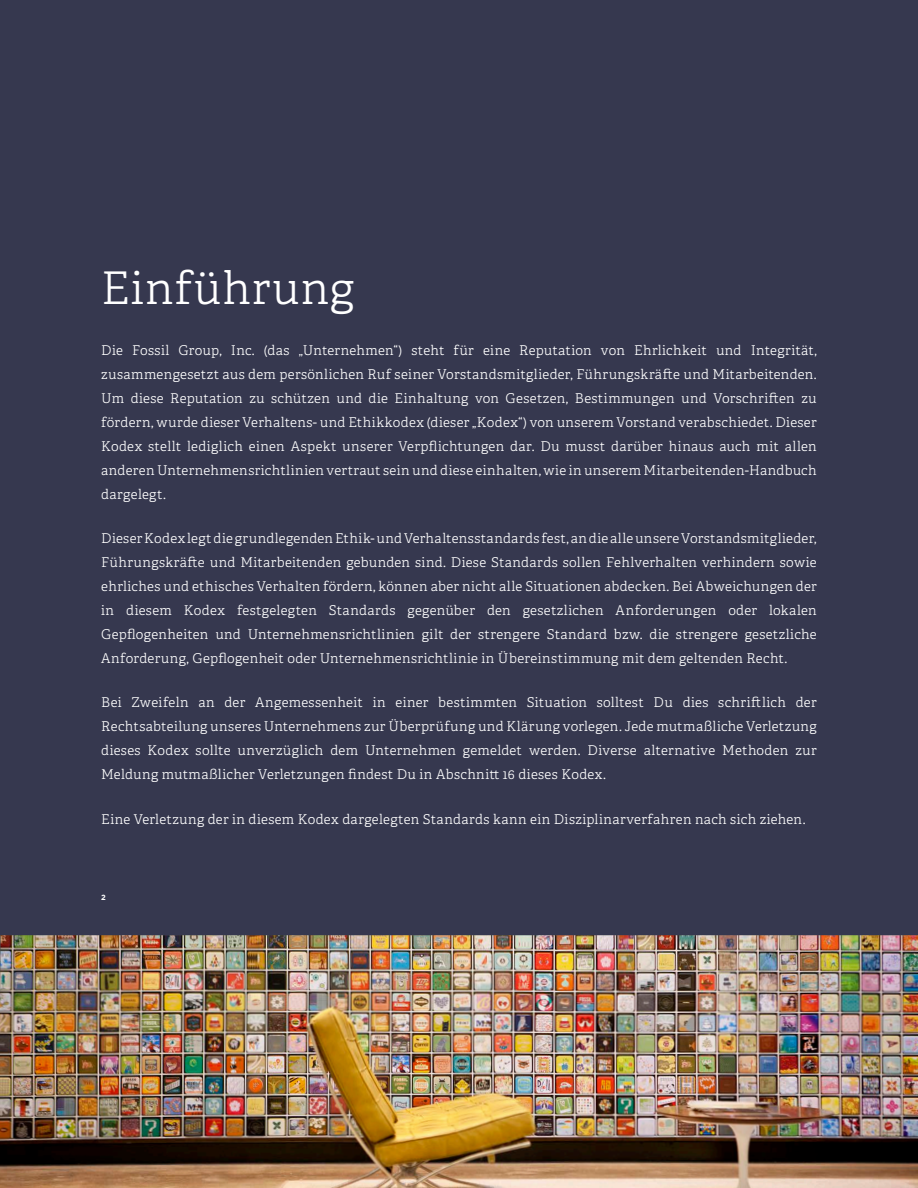
<style>
.page{position:relative;width:918px;height:1188px;background:#fff}
.page>*{position:absolute;margin:0;border:0;box-sizing:border-box;transform-origin:0 0}
.Section_Title{font:300 45px "Adelle";letter-spacing:.02em;color:#fff}
.t1{font:300 13.5px/24px "Adelle";letter-spacing:.025em;color:#fff;text-align:justify}
.Header_Footer{font:700 7.5px "Gotham";color:#fff}
</style>
<div class="page">
<div style="left:0;top:0;width:918px;height:935px;background:#36384f"></div>
<img style="left:0;top:935px;width:918px;height:253px">
<p class="Section_Title" style="left:101px;top:261px;width:254px">Einführung</p>
<p class="t1" style="left:101px;top:338px;width:717px">Die Fossil Group, Inc. (das „Unternehmen“) steht für eine Reputation von Ehrlichkeit und Integrität, zusammengesetzt aus dem persönlichen Ruf seiner Vorstandsmitglieder, Führungskräfte und Mitarbeitenden.<br>Um diese Reputation zu schützen und die Einhaltung von Gesetzen, Bestimmungen und Vorschriften zu fördern, wurde dieser Verhaltens- und Ethikkodex (dieser „Kodex“) von unserem Vorstand verabschiedet. Dieser Kodex stellt lediglich einen Aspekt unserer Verpflichtungen dar. Du musst darüber hinaus auch mit allen anderen Unternehmensrichtlinien vertraut sein und diese einhalten, wie in unserem Mitarbeitenden-Handbuch dargelegt.</p>
<p class="t1" style="left:101px;top:527px;width:717px">Dieser Kodex legt die grundlegenden Ethik- und Verhaltensstandards fest, an die alle unsere Vorstandsmitglieder, Führungskräfte und Mitarbeitenden gebunden sind. Diese Standards sollen Fehlverhalten verhindern sowie ehrliches und ethisches Verhalten fördern, können aber nicht alle Situationen abdecken. Bei Abweichungen der in diesem Kodex festgelegten Standards gegenüber den gesetzlichen Anforderungen oder lokalen Gepflogenheiten und Unternehmensrichtlinien gilt der strengere Standard bzw. die strengere gesetzliche Anforderung, Gepflogenheit oder Unternehmensrichtlinie in Übereinstimmung mit dem geltenden Recht.</p>
<p class="t1" style="left:101px;top:691px;width:717px">Bei Zweifeln an der Angemessenheit in einer bestimmten Situation solltest Du dies schriftlich der Rechtsabteilung unseres Unternehmens zur Überprüfung und Klärung vorlegen. Jede mutmaßliche Verletzung dieses Kodex sollte unverzüglich dem Unternehmen gemeldet werden. Diverse alternative Methoden zur Meldung mutmaßlicher Verletzungen findest Du in Abschnitt 16 dieses Kodex.</p>
<p class="t1" style="left:101px;top:807px;width:706px">Eine Verletzung der in diesem Kodex dargelegten Standards kann ein Disziplinarverfahren nach sich ziehen.</p>
<p class="Header_Footer" style="left:101px;top:893px;width:6px">2</p>
</div>
